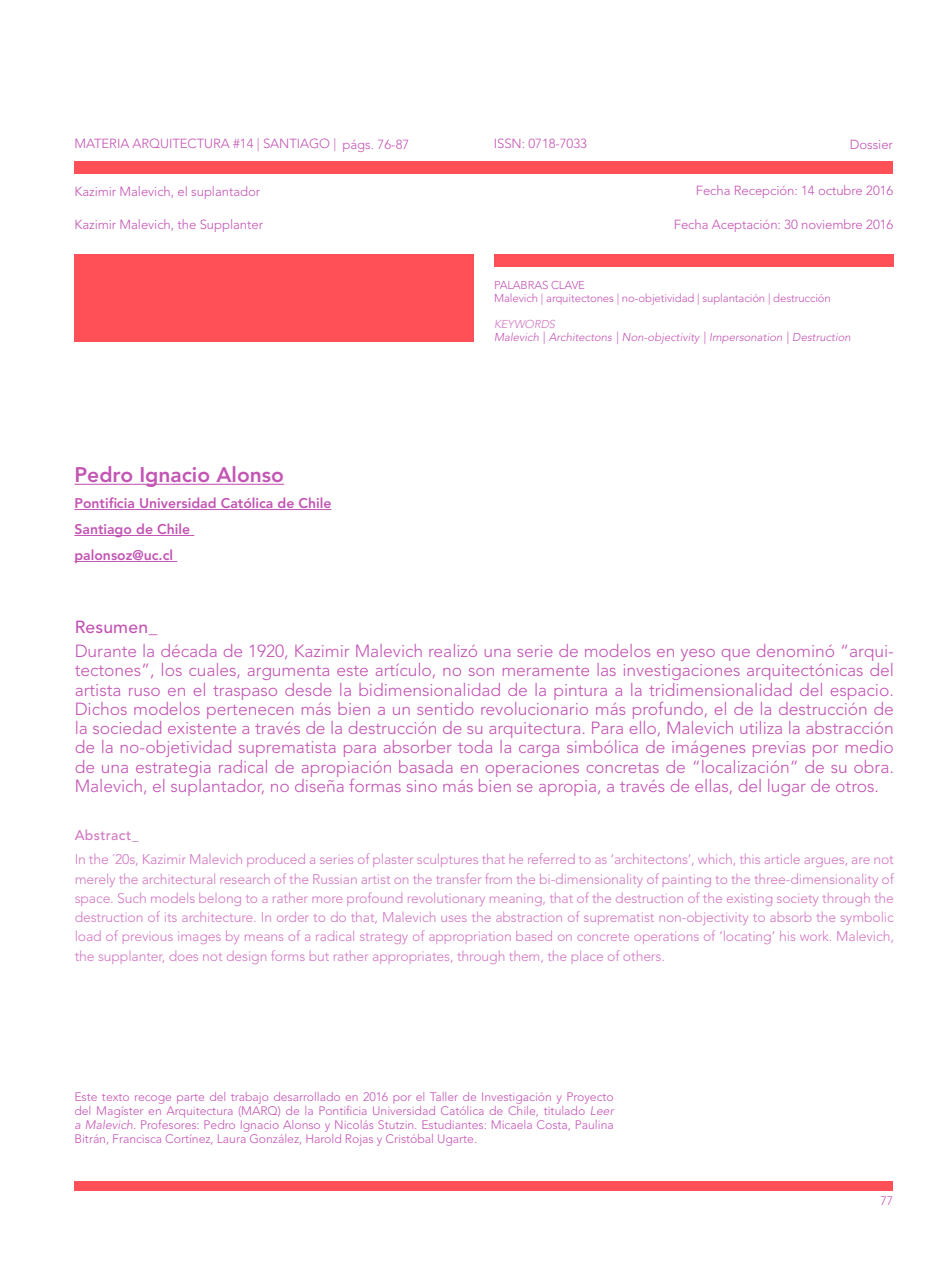
<style>
.page{position:relative;width:943px;height:1265px;background:#fff}
.page>*{position:absolute;margin:0;border:0;box-sizing:border-box;transform-origin:0 0}
._11-_Autores{font:800 21px "Avenir LT Std";color:#c355b4}
._11-_resumen_español{font:300 17.5px/19.2px "Avenir LT Std";letter-spacing:-.005em;color:#c355b4;text-align:justify}
._11-_resumen_español-2{font:500 17.5px "Avenir LT Std";letter-spacing:.015em;color:#c355b4}
._11-_abstract_ingles{font:300 14px/19.2px "Avenir LT Std";letter-spacing:-.01em;color:#d178c3;text-align:justify}
._11_-cargo_autores{font:800 14px "Avenir LT Std";color:#c355b4}
._11-_resumen_español-3{font:500 14px "Avenir LT Std";letter-spacing:.02em;color:#d178c3}
._11-articulos_y_auto{font:300 13.12px "Avenir LT Std";letter-spacing:-.005em;color:#c355b4}
.Pie_Credito_Texto{font:300 12.25px/14px "Avenir LT Std";letter-spacing:-.005em;color:#c355b4;text-align:justify}
.palabras_clave{font:300 11.38px "Avenir LT Std";letter-spacing:-.01em;color:#c355b4}
.palabras_clave-2{font:italic 300 11.38px "Avenir LT Std";color:#c355b4}
.palabras_clave-3{font:italic 300 11.38px "Avenir LT Std";letter-spacing:-.01em;color:#d178c3}
.s1{font-style:italic}
</style>
<div class="page">
<div style="left:74px;top:1181px;width:819px;height:10px;background:#ff5057"></div>
<div style="left:74px;top:161px;width:819px;height:13px;background:#ff5057"></div>
<div style="left:494px;top:254px;width:399px;height:13px;background:#ff5057"></div>
<div style="left:74px;top:254px;width:400px;height:87px;background:#ff5057"></div>
<hr style="left:74px;top:484px;width:210px;height:1px;background:#c355b4">
<hr style="left:74px;top:509px;width:257px;height:1px;background:#c355b4">
<hr style="left:74px;top:535px;width:120px;height:1px;background:#c355b4">
<hr style="left:74px;top:561px;width:103px;height:1px;background:#c355b4">
<p class="_11-articulos_y_auto" style="left:74px;top:136px;width:263px">MATERIA ARQUITECTURA #14 | SANTIAGO |</p>
<p class="_11-articulos_y_auto" style="left:494px;top:136px;width:95px">ISSN: 0718-7033</p>
<p class="_11-articulos_y_auto" style="left:849px;top:136px;width:45px">Dossier</p>
<p class="_11-articulos_y_auto" style="left:74px;top:184px;width:187px">Kazimir Malevich, el suplantador</p>
<p class="_11-articulos_y_auto" style="left:342px;top:137px;width:68px">págs. 76-87</p>
<p class="_11-articulos_y_auto" style="left:695px;top:183px;width:199px">Fecha Recepción: 14 octubre 2016</p>
<p class="_11-articulos_y_auto" style="left:674px;top:217px;width:221px">Fecha Aceptación: 30 noviembre 2016</p>
<p class="_11-articulos_y_auto" style="left:74px;top:217px;width:190px">Kazimir Malevich, the Supplanter</p>
<p class="_11-_Autores" style="left:74px;top:462px;width:211px">Pedro Ignacio Alonso</p>
<p class="_11_-cargo_autores" style="left:74px;top:495px;width:258px">Pontificia Universidad Católica de Chile</p>
<p class="_11_-cargo_autores" style="left:74px;top:521px;width:117px">Santiago de Chile</p>
<p class="_11_-cargo_autores" style="left:74px;top:547px;width:100px">palonsoz@uc.cl</p>
<p class="palabras_clave" style="left:494px;top:278px;width:92px">PALABRAS CLAVE</p>
<p class="palabras_clave" style="left:494px;top:291px;width:338px">Malevich | arquitectones | no-objetividad | suplantación | destrucción</p>
<p class="palabras_clave-3" style="left:494px;top:317px;width:63px">KEYWORDS</p>
<p class="palabras_clave-2" style="left:494px;top:331px;width:358px">Malevich | Architectons | Non-objectivity | Impersonation | Destruction</p>
<p class="_11-_resumen_español-2" style="left:75px;top:617px;width:84px">Resumen_</p>
<p class="_11-_resumen_español" style="left:75px;top:641px;width:820px">Durante la década de 1920, Kazimir Malevich realizó una serie de modelos en yeso que denominó “arqui&shy;tectones”, los cuales, argumenta este artículo, no son meramente las investigaciones arquitectónicas del artista ruso en el traspaso desde la bidimensionalidad de la pintura a la tridimensionalidad del espacio.<br>Dichos modelos pertenecen más bien a un sentido revolucionario más profundo, el de la destrucción de la sociedad existente a través de la destrucción de su arquitectura. Para ello, Malevich utiliza la abstracción de la no-objetividad suprematista para absorber toda la carga simbólica de imágenes previas por medio de una estrategia radical de apropiación basada en operaciones concretas de “localización” de su obra.<br>Malevich, el suplantador, no diseña formas sino más bien se apropia, a través de ellas, del lugar de otros.</p>
<p class="_11-_resumen_español-3" style="left:75px;top:827px;width:66px">Abstract_</p>
<p class="_11-_abstract_ingles" style="left:75px;top:850px;width:820px">In the ´20s, Kazimir Malevich produced a series of plaster sculptures that he referred to as ‘architectons’, which, this article argues, are not merely the architectural research of the Russian artist on the transfer from the bi-dimensionality of painting to the three-dimensionality of space. Such models belong to a rather more profound revolutionary meaning, that of the destruction of the existing society through the destruction of its architecture. In order to do that, Malevich uses the abstraction of suprematist non-objectivity to absorb the symbolic load of previous images by means of a radical strategy of appropriation based on concrete operations of ‘locating’ his work. Malevich, the supplanter, does not design forms but rather appropriates, through them, the place of others.</p>
<p class="Pie_Credito_Texto" style="left:74px;top:1090px;width:541px">Este texto recoge parte del trabajo desarrollado en 2016 por el Taller de Investigación y Proyecto del Magíster en Arquitectura (MARQ) de la Pontificia Universidad Católica de Chile, titulado <span class="s1">Leer a Malevich</span>. Profesores: Pedro Ignacio Alonso y Nicolás Stutzin. Estudiantes: Micaela Costa, Paulina Bitrán, Francisca Cortínez, Laura González, Harold Rojas y Cristóbal Ugarte.</p>
<p class="Pie_Credito_Texto" style="left:880px;top:1194px;width:14px">77</p>
</div>
